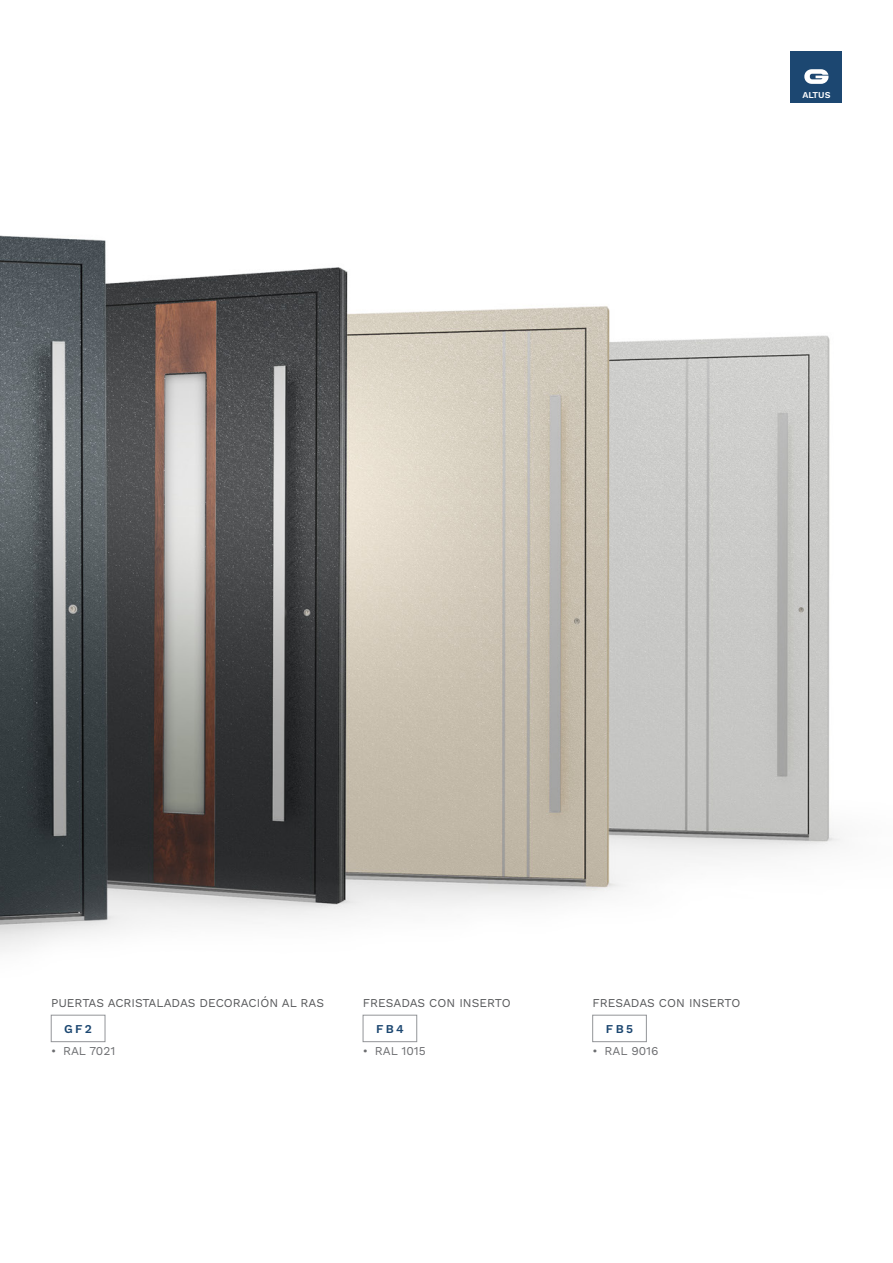
<style>
.page{position:relative;width:893px;height:1263px;background:#fff}
.page>*{position:absolute;margin:0;border:0;box-sizing:border-box;transform-origin:0 0}
.Tekst_akaptiowy_8_pkt{font:12px "Work Sans";color:#57585a}
.t1{font:12px "Work Sans";color:#6c6d70}
.t2{font:600 12px "Work Sans";letter-spacing:.2em;color:#1c4771}
.t3{font:600 9px "Work Sans";color:#fff}
</style>
<div class="page">
<img style="left:0;top:51px;width:842px;height:992px">
<div style="left:791px;top:51px;width:51px;height:51px;background:#1c4771"></div>
<svg style="left:804px;top:69px;width:25px;height:15px"></svg>
<div style="left:51px;top:1015px;width:54px;height:27px;border:1px solid #939598"></div>
<div style="left:363px;top:1015px;width:54px;height:27px;border:1px solid #939598"></div>
<div style="left:592px;top:1015px;width:55px;height:27px;border:1px solid #939598"></div>
<p class="t3" style="left:802px;top:89px;width:30px">ALTUS</p>
<p class="Tekst_akaptiowy_8_pkt" style="left:51px;top:996px;width:275px">PUERTAS ACRISTALADAS DECORACIÓN AL RAS</p>
<p class="t2" style="left:64px;top:1022px;width:29px">GF2</p>
<p class="t1" style="left:51px;top:1044px;width:66px">• RAL 7021</p>
<p class="Tekst_akaptiowy_8_pkt" style="left:363px;top:996px;width:149px">FRESADAS CON INSERTO</p>
<p class="t2" style="left:376px;top:1022px;width:29px">FB4</p>
<p class="t1" style="left:363px;top:1044px;width:64px">• RAL 1015</p>
<p class="Tekst_akaptiowy_8_pkt" style="left:592px;top:996px;width:149px">FRESADAS CON INSERTO</p>
<p class="t2" style="left:606px;top:1022px;width:29px">FB5</p>
<p class="t1" style="left:592px;top:1044px;width:68px">• RAL 9016</p>
</div>
